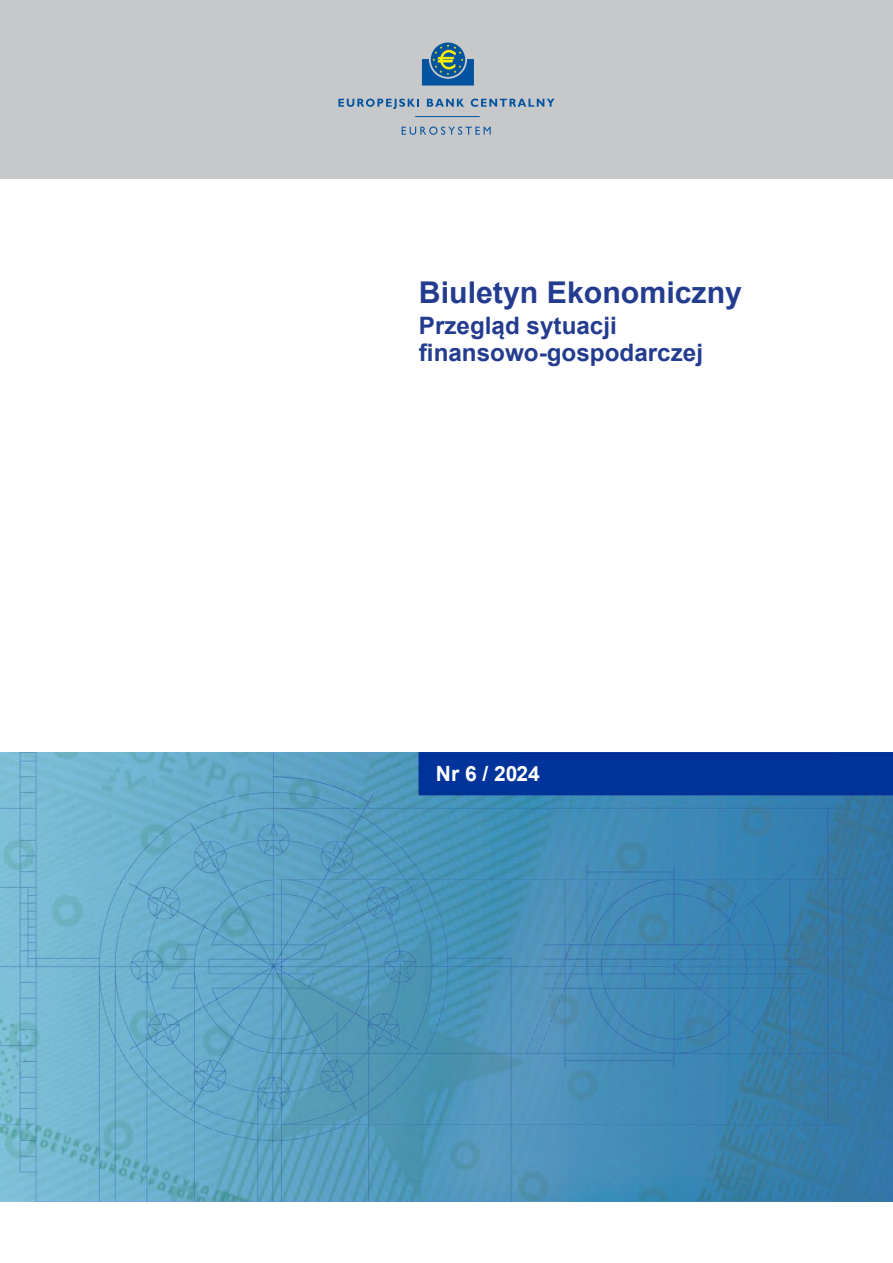
<style>
.page{position:relative;width:893px;height:1263px;background:#fff}
.page>*{position:absolute;margin:0;border:0;box-sizing:border-box;transform-origin:0 0}
.t1{font:700 30px "Arial";color:#243c90}
.t2{font:700 24px/27px "Arial";color:#243c90}
.t3{font:700 21px "Arial";color:#fff}
</style>
<div class="page">
<img style="left:0;top:752px;width:893px;height:450px">
<div style="left:0;top:0;width:893px;height:179px;background:#c7c8ca"></div>
<div style="left:431px;top:43px;width:34px;height:34px;background:#0153a0;border-radius:50%"></div>
<svg style="left:422px;top:44px;width:52px;height:42px"></svg>
<svg style="left:338px;top:99px;width:81px;height:10px"></svg>
<svg style="left:427px;top:99px;width:37px;height:8px"></svg>
<svg style="left:471px;top:99px;width:83px;height:8px"></svg>
<svg style="left:402px;top:127px;width:89px;height:8px"></svg>
<hr style="left:415px;top:116px;width:65px;height:1px;background:#0153a0">
<p class="t1" style="left:419px;top:271px;width:325px">Biuletyn Ekonomiczny</p>
<p class="t2" style="left:419px;top:312px;width:286px">Przegląd sytuacji finansowo-gospodarczej</p>
<p class="t3" style="left:436px;top:758px;width:106px">Nr 6 / 2024</p>
</div>
